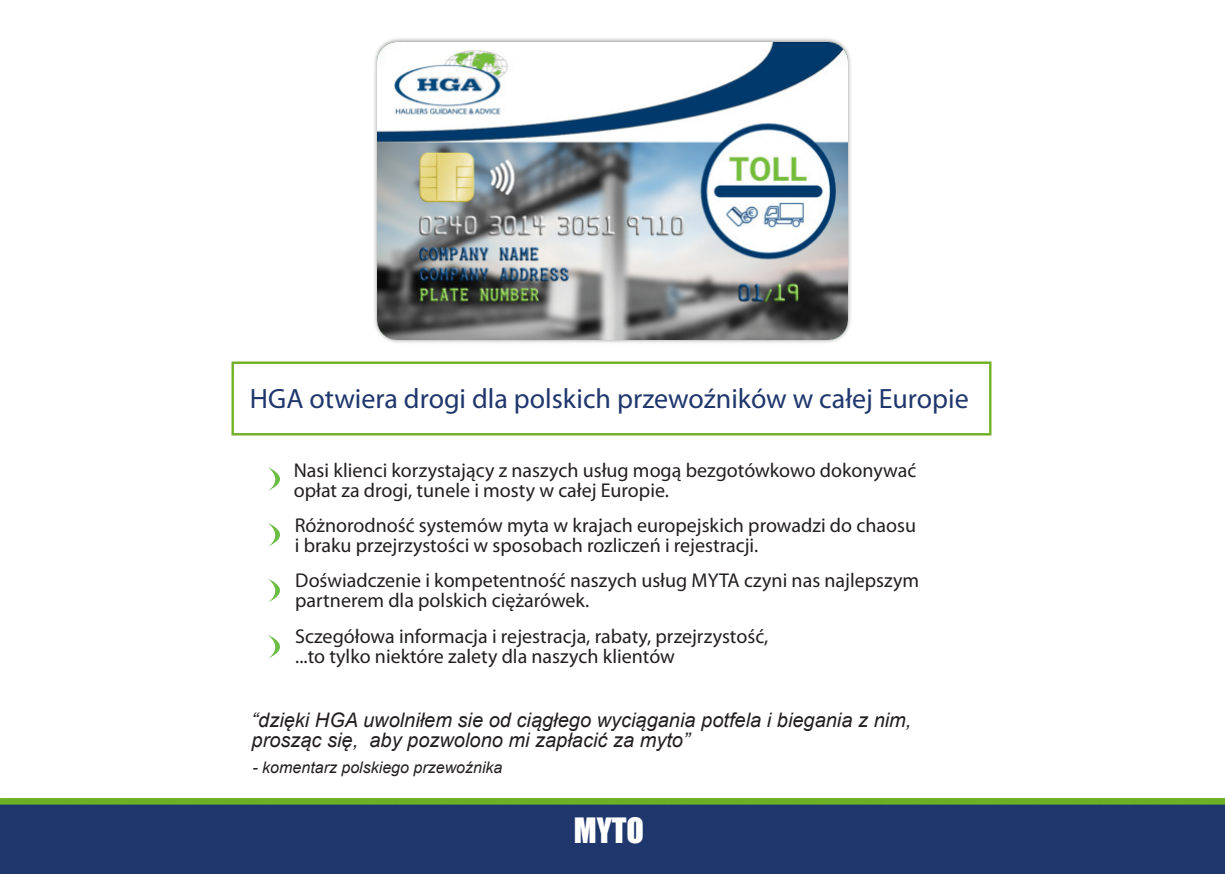
<style>
.page{position:relative;width:1225px;height:874px;background:#fff}
.page>*{position:absolute;margin:0;border:0;box-sizing:border-box;transform-origin:0 0}
.t1{font:32px "Impact";color:#fff}
.t2{font:28px "Myriad Pro";color:#1f376d}
.t3{font:20px/20px "Myriad Pro";color:#231f20}
.t4{font:italic 20px/20px "Arial";color:#231f20}
.t5{font:italic 16px "Arial";color:#231f20}
</style>
<div class="page">
<svg style="left:268px;top:467px;width:12px;height:23px"></svg>
<svg style="left:268px;top:523px;width:12px;height:23px"></svg>
<svg style="left:268px;top:579px;width:12px;height:23px"></svg>
<svg style="left:268px;top:635px;width:12px;height:23px"></svg>
<img style="left:231px;top:361px;width:760px;height:74px">
<img style="left:374px;top:38px;width:477px;height:305px">
<img style="left:377px;top:42px;width:470px;height:297px">
<div style="left:0;top:804px;width:1224px;height:69px;background:#1f376d"></div>
<img style="left:0;top:798px;width:1224px;height:6px">
<h2 class="t2" style="left:250px;top:387px;width:720px">HGA otwiera drogi dla polskich przewoźników w całej Europie</h2>
<p class="t3" style="left:294px;top:462px;width:624px">Nasi klienci korzystający z naszych usług mogą bezgotówkowo dokonywać opłat za drogi, tunele i mosty w całej Europie.</p>
<p class="t3" style="left:295px;top:516px;width:623px">Różnorodność systemów myta w krajach europejskich prowadzi do chaosu i braku przejrzystości w sposobach rozliczeń i rejestracji.</p>
<p class="t3" style="left:295px;top:572px;width:625px">Doświadczenie i kompetentność naszych usług MYTA czyni nas najlepszym partnerem dla polskich ciężarówek.</p>
<p class="t3" style="left:295px;top:628px;width:474px">Sczegółowa informacja i rejestracja, rabaty, przejrzystość, ...to tylko niektóre zalety dla naszych klientów</p>
<p class="t4" style="left:251px;top:710px;width:661px">“dzięki HGA uwolniłem sie od ciągłego wyciągania potfela i biegania z nim, prosząc się, aby pozwolono mi zapłacić za myto”</p>
<p class="t5" style="left:252px;top:757px;width:251px">- komentarz polskiego przewoźnika</p>
<h1 class="t1" style="left:574px;top:805px;width:72px">MYTO</h1>
</div>
